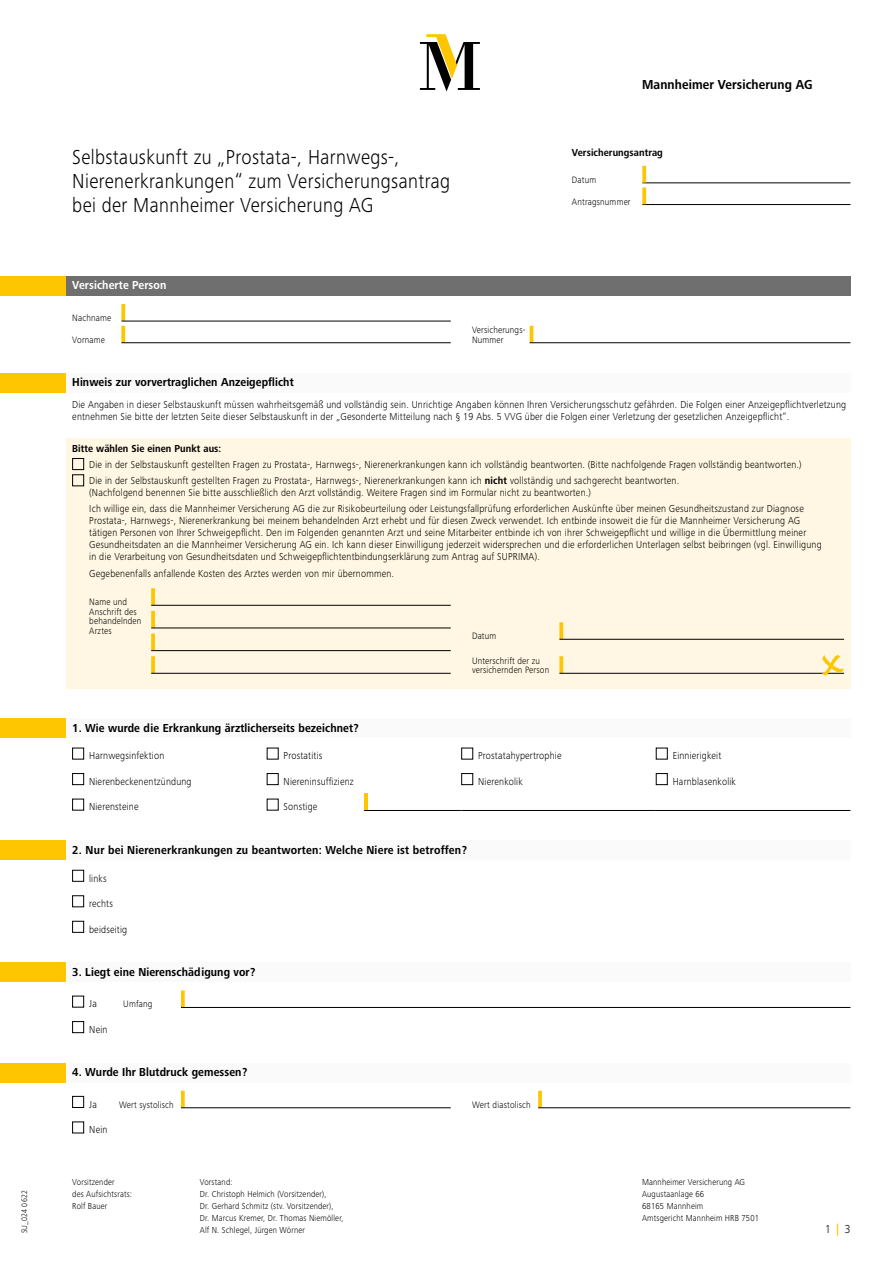
<style>
.page{position:relative;width:893px;height:1263px;background:#fff}
.page>*{position:absolute;margin:0;border:0;box-sizing:border-box;transform-origin:0 0}
.t1{font:300 21px/24px "Frutiger Next Pro";letter-spacing:.02em;color:#000;scale:.9 1}
.t2{font:700 13.5px "Frutiger Next Pro";letter-spacing:.01em;color:#000;scale:.9 1}
.t3{font:700 12px "Frutiger Next Pro";letter-spacing:.01em;color:#000;scale:.9 1}
.t4{font:700 12px "Frutiger Next Pro";letter-spacing:.01em;color:#fff;scale:.9 1}
.t5{font:300 12px "Frutiger Next Pro";color:#000;scale:.9 1}
.t6{font:300 10.5px/12px "Frutiger Next Pro";letter-spacing:.02em;color:#000;scale:.9 1}
.t7{font:700 10.5px "Frutiger Next Pro";letter-spacing:.01em;color:#000;scale:.9 1}
.t8{font:300 9.6px/9.4px "Frutiger Next Pro";letter-spacing:.02em;color:#000;scale:.9 1}
.t9{font:300 9px/12px "Frutiger Next Pro";letter-spacing:.02em;color:#000;scale:.9 1}
.t10{font:300 8.25px "Frutiger Next Pro";letter-spacing:.02em;color:#000;scale:.9 1}
.s1{font-weight:700}
.s2{font-weight:700;color:#fdc600}
</style>
<div class="page">
<hr style="left:642px;top:183px;width:208px;height:1px;background:#000">
<hr style="left:642px;top:204px;width:208px;height:1px;background:#000">
<svg style="left:642px;top:166px;width:4px;height:17px"></svg>
<svg style="left:642px;top:188px;width:4px;height:16px"></svg>
<svg style="left:420px;top:34px;width:60px;height:58px"></svg>
<div style="left:0;top:276px;width:66px;height:20px;background:#fdc600"></div>
<div style="left:66px;top:276px;width:784px;height:20px;background:#706f6f"></div>
<svg style="left:121px;top:304px;width:4px;height:17px"></svg>
<svg style="left:121px;top:326px;width:4px;height:16px"></svg>
<hr style="left:121px;top:321px;width:330px;height:1px;background:#000">
<hr style="left:121px;top:342px;width:330px;height:1px;background:#000">
<hr style="left:530px;top:326px;width:3px;height:16px;background:#fdc600">
<hr style="left:530px;top:342px;width:320px;height:1px;background:#000">
<div style="left:0;top:373px;width:66px;height:19px;background:#fdc600"></div>
<div style="left:66px;top:373px;width:784px;height:19px;background:#fafafa"></div>
<div style="left:66px;top:438px;width:784px;height:250px;background:#fff7e3"></div>
<div style="left:72px;top:458px;width:12px;height:12px;border:1px solid #000"></div>
<div style="left:72px;top:474px;width:12px;height:12px;border:1px solid #000"></div>
<svg style="left:559px;top:622px;width:4px;height:17px"></svg>
<svg style="left:559px;top:656px;width:4px;height:17px"></svg>
<hr style="left:559px;top:639px;width:285px;height:1px;background:#000">
<hr style="left:559px;top:673px;width:285px;height:1px;background:#000">
<svg style="left:151px;top:588px;width:4px;height:17px"></svg>
<svg style="left:151px;top:611px;width:4px;height:17px"></svg>
<svg style="left:151px;top:656px;width:4px;height:17px"></svg>
<svg style="left:151px;top:634px;width:4px;height:16px"></svg>
<hr style="left:151px;top:605px;width:300px;height:1px;background:#000">
<hr style="left:151px;top:628px;width:300px;height:1px;background:#000">
<hr style="left:151px;top:650px;width:300px;height:1px;background:#000">
<hr style="left:151px;top:673px;width:300px;height:1px;background:#000">
<svg style="left:822px;top:655px;width:22px;height:21px"></svg>
<div style="left:0;top:719px;width:66px;height:19px;background:#fdc600"></div>
<div style="left:66px;top:719px;width:784px;height:19px;background:#fafafa"></div>
<hr style="left:364px;top:810px;width:97px;height:1px;background:#000">
<hr style="left:461px;top:810px;width:195px;height:1px;background:#000">
<hr style="left:656px;top:810px;width:194px;height:1px;background:#000">
<div style="left:72px;top:748px;width:12px;height:11px;border:1px solid #000"></div>
<div style="left:461px;top:748px;width:12px;height:11px;border:1px solid #000"></div>
<div style="left:656px;top:748px;width:12px;height:11px;border:1px solid #000"></div>
<div style="left:72px;top:773px;width:12px;height:12px;border:1px solid #000"></div>
<div style="left:267px;top:773px;width:12px;height:12px;border:1px solid #000"></div>
<div style="left:461px;top:773px;width:12px;height:12px;border:1px solid #000"></div>
<div style="left:656px;top:773px;width:12px;height:12px;border:1px solid #000"></div>
<div style="left:72px;top:799px;width:12px;height:11px;border:1px solid #000"></div>
<hr style="left:364px;top:793px;width:4px;height:17px;background:#fdc600">
<div style="left:0;top:841px;width:66px;height:19px;background:#fdc600"></div>
<div style="left:66px;top:841px;width:784px;height:19px;background:#fafafa"></div>
<div style="left:72px;top:870px;width:12px;height:12px;border:1px solid #000"></div>
<div style="left:72px;top:895px;width:12px;height:12px;border:1px solid #000"></div>
<div style="left:72px;top:921px;width:12px;height:12px;border:1px solid #000"></div>
<div style="left:0;top:963px;width:66px;height:19px;background:#fdc600"></div>
<div style="left:66px;top:963px;width:784px;height:19px;background:#fafafa"></div>
<svg style="left:181px;top:990px;width:4px;height:17px"></svg>
<hr style="left:181px;top:1007px;width:669px;height:1px;background:#000">
<div style="left:72px;top:996px;width:12px;height:11px;border:1px solid #000"></div>
<div style="left:72px;top:1021px;width:12px;height:12px;border:1px solid #000"></div>
<div style="left:0;top:1063px;width:66px;height:19px;background:#fdc600"></div>
<div style="left:66px;top:1063px;width:784px;height:19px;background:#fafafa"></div>
<svg style="left:181px;top:1091px;width:4px;height:16px"></svg>
<svg style="left:538px;top:1091px;width:4px;height:16px"></svg>
<hr style="left:181px;top:1107px;width:270px;height:1px;background:#000">
<hr style="left:538px;top:1107px;width:312px;height:1px;background:#000">
<div style="left:72px;top:1096px;width:12px;height:12px;border:1px solid #000"></div>
<div style="left:72px;top:1121px;width:12px;height:12px;border:1px solid #000"></div>
<p class="t10" style="left:20px;top:1233px;width:49px;rotate:-90deg">SU_024 0622</p>
<h1 class="t1" style="left:72px;top:145px;width:421px">Selbstauskunft zu „Prostata-, Harnwegs-,<br>Nierenerkrankungen“ zum Versicherungsantrag bei der Mannheimer Versicherung AG</h1>
<p class="t4" style="left:72px;top:279px;width:106px">Versicherte Person</p>
<p class="t8" style="left:72px;top:313px;width:45px">Nachname</p>
<p class="t8" style="left:72px;top:335px;width:38px">Vorname</p>
<p class="t8" style="left:472px;top:325px;width:61px">Versicherungs-<br>Nummer</p>
<p class="t2" style="left:642px;top:77px;width:191px">Mannheimer Versicherung AG</p>
<p class="t7" style="left:572px;top:147px;width:103px">Versicherungsantrag</p>
<p class="t8" style="left:572px;top:175px;width:29px">Datum</p>
<p class="t8" style="left:572px;top:197px;width:67px">Antragsnummer</p>
<p class="t3" style="left:72px;top:375px;width:248px">Hinweis zur vorvertraglichen Anzeigepflicht</p>
<p class="t6" style="left:72px;top:399px;width:861px">Die Angaben in dieser Selbstauskunft müssen wahrheitsgemäß und vollständig sein. Unrichtige Angaben können Ihren Versicherungsschutz gefährden. Die Folgen einer Anzeigepflichtverletzung entnehmen Sie bitte der letzten Seite dieser Selbstauskunft in der „Gesonderte Mitteilung nach § 19 Abs. 5 VVG über die Folgen einer Verletzung der gesetzlichen Anzeigepflicht“.</p>
<p class="t7" style="left:72px;top:442px;width:167px">Bitte wählen Sie einen Punkt aus:</p>
<p class="t6" style="left:89px;top:456px;width:793px;line-height:16.2px">Die in der Selbstauskunft gestellten Fragen zu Prostata-, Harnwegs-, Nierenerkrankungen kann ich vollständig beantworten. (Bitte nachfolgende Fragen vollständig beantworten.)<br>Die in der Selbstauskunft gestellten Fragen zu Prostata-, Harnwegs-, Nierenerkrankungen kann ich <span class="s1">nicht</span> vollständig und sachgerecht beantworten.</p>
<p class="t6" style="left:89px;top:484px;width:795px;line-height:16.2px">(Nachfolgend benennen Sie bitte ausschließlich den Arzt vollständig. Weitere Fragen sind im Formular nicht zu beantworten.)<br>Ich willige ein, dass die Mannheimer Versicherung AG die zur Risikobeurteilung oder Leistungsfallprüfung erforderlichen Auskünfte über meinen Gesundheitszustand zur Diagnose</p>
<p class="t6" style="left:89px;top:515px;width:815px">Prostata-, Harnwegs-, Nierenerkrankung bei meinem behandelnden Arzt erhebt und für diesen Zweck verwendet. Ich entbinde insoweit die für die Mannheimer Versicherung AG tätigen Personen von Ihrer Schweigepflicht. Den im Folgenden genannten Arzt und seine Mitarbeiter entbinde ich von ihrer Schweigepflicht und willige in die Übermittlung meiner Gesundheitsdaten an die Mannheimer Versicherung AG ein. Ich kann dieser Einwilligung jederzeit widersprechen und die erforderlichen Unterlagen selbst beibringen (vgl. Einwilligung in die Verarbeitung von Gesundheitsdaten und Schweigepflichtentbindungserklärung zum Antrag auf SUPRIMA).</p>
<p class="t6" style="left:89px;top:567px;width:340px">Gegebenenfalls anfallende Kosten des Arztes werden von mir übernommen.</p>
<p class="t8" style="left:89px;top:597px;width:59px">Name und<br>Anschrift des behandelnden<br>Arztes</p>
<p class="t8" style="left:472px;top:631px;width:29px">Datum</p>
<p class="t8" style="left:472px;top:656px;width:87px">Unterschrift der zu versichernden Person</p>
<p class="t3" style="left:72px;top:721px;width:320px">1. Wie wurde die Erkrankung ärztlicherseits bezeichnet?</p>
<p class="t6" style="left:89px;top:750px;width:85px">Harnwegsinfektion</p>
<p class="t6" style="left:284px;top:750px;width:45px">Prostatitis</p>
<p class="t6" style="left:478px;top:750px;width:94px">Prostatahypertrophie</p>
<p class="t6" style="left:673px;top:750px;width:56px">Einnierigkeit</p>
<p class="t6" style="left:89px;top:775px;width:115px">Nierenbeckenentzündung</p>
<p class="t6" style="left:284px;top:775px;width:79px">Niereninsuffizienz</p>
<p class="t6" style="left:478px;top:775px;width:51px">Nierenkolik</p>
<p class="t6" style="left:673px;top:775px;width:72px">Harnblasenkolik</p>
<p class="t6" style="left:89px;top:801px;width:57px">Nierensteine</p>
<p class="t6" style="left:284px;top:801px;width:39px">Sonstige</p>
<p class="t3" style="left:72px;top:843px;width:440px">2. Nur bei Nierenerkrankungen zu beantworten: Welche Niere ist betroffen?</p>
<p class="t6" style="left:89px;top:872px;width:21px">links</p>
<p class="t6" style="left:89px;top:898px;width:28px">rechts</p>
<p class="t6" style="left:89px;top:923px;width:44px">beidseitig</p>
<p class="t3" style="left:72px;top:965px;width:205px">3. Liegt eine Nierenschädigung vor?</p>
<p class="t6" style="left:89px;top:998px;width:10px">Ja</p>
<p class="t8" style="left:123px;top:999px;width:34px">Umfang</p>
<p class="t6" style="left:89px;top:1023px;width:22px">Nein</p>
<p class="t3" style="left:72px;top:1065px;width:196px">4. Wurde Ihr Blutdruck gemessen?</p>
<p class="t6" style="left:89px;top:1098px;width:10px">Ja</p>
<p class="t8" style="left:119px;top:1100px;width:62px">Wert systolisch</p>
<p class="t8" style="left:472px;top:1100px;width:67px">Wert diastolisch</p>
<p class="t6" style="left:89px;top:1124px;width:22px">Nein</p>
<p class="t9" style="left:200px;top:1175px;width:161px">Vorstand:<br>Dr. Christoph Helmich (Vorsitzender),<br>Dr. Gerhard Schmitz (stv. Vorsitzender), Dr. Marcus Kremer, Dr. Thomas Niemöller, Alf N. Schlegel, Jürgen Wörner</p>
<p class="t9" style="left:72px;top:1176px;width:68px">Vorsitzender<br>des Aufsichtsrats:<br>Rolf Bauer</p>
<p class="t9" style="left:642px;top:1175px;width:132px">Mannheimer Versicherung AG<br>Augustaanlage 66<br>68165 Mannheim<br>Amtsgericht Mannheim HRB 7501</p>
<p class="t5" style="left:825px;top:1222px;width:30px">1<span class="s2">|</span>3</p>
</div>
